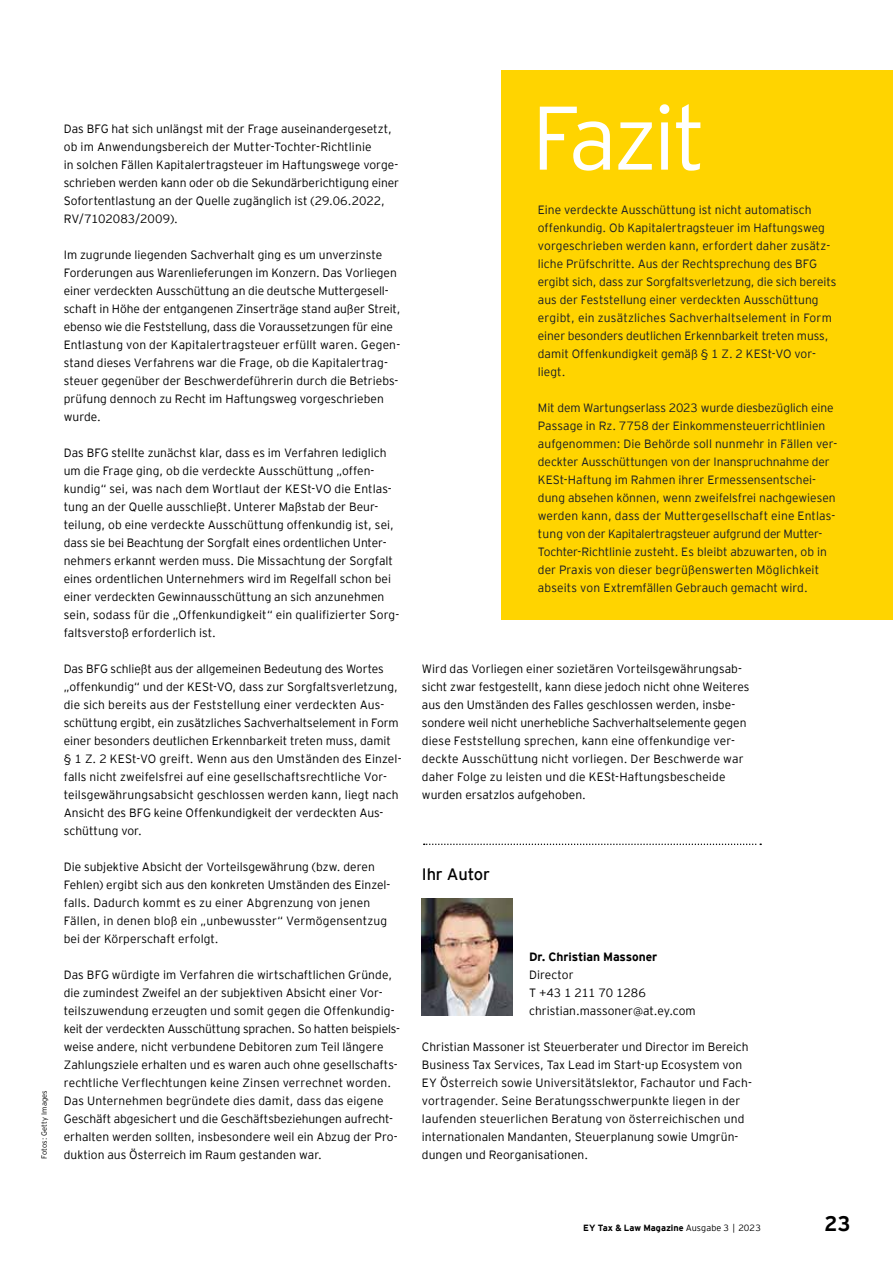
<style>
.page{position:relative;width:893px;height:1263px;background:#fff}
.page>*{position:absolute;margin:0;border:0;box-sizing:border-box;transform-origin:0 0}
.t1{font:300 90px "EY Interstate";letter-spacing:-.045em;color:#fff}
.t2{font:700 21px "EY Interstate";color:#000}
.t3{font:16.5px "EY Interstate";letter-spacing:-.01em;color:#000}
.t4{font:300 12px/18px "EY Interstate";letter-spacing:.005em;color:#000}
.t5{font:300 12px/18px "EY Interstate";color:#161b28}
.t6{font:700 12px "EY Interstate";letter-spacing:-.01em;color:#000}
.t7{font:700 9px "EY Interstate";letter-spacing:.005em;color:#000}
.t8{font:300 7.5px "EY Interstate";letter-spacing:.01em;color:#000}
.s1{font-weight:300}
</style>
<div class="page">
<div style="left:502px;top:70px;width:391px;height:549px;background:#ffd400"></div>
<svg style="left:424px;top:843px;width:337px;height:2px"></svg>
<img style="left:422px;top:898px;width:90px;height:117px">
<p class="t8" style="left:41px;top:1159px;width:70px;rotate:-90deg">Fotos: Getty Images</p>
<p class="t4" style="left:64px;top:120px;width:337px">Das BFG hat sich unlängst mit der Frage auseinandergesetzt, ob im Anwendungsbereich der Mutter-Tochter-Richtlinie<br>in solchen Fällen Kapitalertragsteuer im Haftungswege vorge&shy;schrieben werden kann oder ob die Sekundärberichtigung einer Sofortentlastung an der Quelle zugänglich ist (29.06.2022, RV/7102083/2009).</p>
<p class="t4" style="left:64px;top:246px;width:338px">Im zugrunde liegenden Sachverhalt ging es um unverzinste Forderungen aus Warenlieferungen im Konzern. Das Vorliegen einer verdeckten Ausschüttung an die deutsche Muttergesell&shy;schaft in Höhe der entgangenen Zinserträge stand außer Streit, ebenso wie die Feststellung, dass die Voraussetzungen für eine Entlastung von der Kapitalertragsteuer erfüllt waren. Gegen&shy;stand dieses Verfahrens war die Frage, ob die Kapitalertrag&shy;steuer gegenüber der Beschwerdeführerin durch die Betriebs&shy;prüfung dennoch zu Recht im Haftungsweg vorgeschrieben wurde.</p>
<p class="t4" style="left:64px;top:444px;width:337px">Das BFG stellte zunächst klar, dass es im Verfahren lediglich um die Frage ging, ob die verdeckte Ausschüttung „offen&shy;kundig“ sei, was nach dem Wortlaut der KESt-VO die Entlas&shy;tung an der Quelle ausschließt. Unterer Maßstab der Beur&shy;teilung, ob eine verdeckte Ausschüttung offenkundig ist, sei, dass sie bei Beachtung der Sorgfalt eines ordentlichen Unter&shy;nehmers erkannt werden muss. Die Missachtung der Sorgfalt eines ordentlichen Unternehmers wird im Regelfall schon bei einer verdeckten Gewinnausschüttung an sich anzunehmen sein, sodass für die „Offenkundigkeit“ ein quali昀椀zierter Sorg&shy;faltsverstoß erforderlich ist.</p>
<p class="t4" style="left:64px;top:659px;width:339px">Das BFG schließt aus der allgemeinen Bedeutung des Wortes „offenkundig“ und der KESt-VO, dass zur Sorgfaltsverletzung, die sich bereits aus der Feststellung einer verdeckten Aus&shy;schüttung ergibt, ein zusätzliches Sachverhaltselement in Form einer besonders deutlichen Erkennbarkeit treten muss, damit<br>§ 1 Z. 2 KESt-VO greift. Wenn aus den Umständen des Einzel&shy;falls nicht zweifelsfrei auf eine gesellschaftsrechtliche Vor&shy;teilsgewährungsabsicht geschlossen werden kann, liegt nach Ansicht des BFG keine Offenkundigkeit der verdeckten Aus&shy;schüttung vor.</p>
<p class="t4" style="left:64px;top:858px;width:328px">Die subjektive Absicht der Vorteilsgewährung (bzw. deren Fehlen) ergibt sich aus den konkreten Umständen des Einzel&shy;falls. Dadurch kommt es zu einer Abgrenzung von jenen Fällen, in denen bloß ein „unbewusster“ Vermögensentzug bei der Körperschaft erfolgt.</p>
<p class="t4" style="left:64px;top:966px;width:338px">Das BFG würdigte im Verfahren die wirtschaftlichen Gründe, die zumindest Zweifel an der subjektiven Absicht einer Vor&shy;teilszuwendung erzeugten und somit gegen die Offenkundig&shy;keit der verdeckten Ausschüttung sprachen. So hatten beispiels&shy;weise andere, nicht verbundene Debitoren zum Teil längere Zahlungsziele erhalten und es waren auch ohne gesellschafts&shy;rechtliche Ver昀氀echtungen keine Zinsen verrechnet worden.<br>Das Unternehmen begründete dies damit, dass das eigene Geschäft abgesichert und die Geschäftsbeziehungen aufrecht&shy;erhalten werden sollten, insbesondere weil ein Abzug der Pro&shy;duktion aus Österreich im Raum gestanden war.</p>
<h1 class="t1" style="left:531px;top:98px;width:176px">Fazit</h1>
<p class="t5" style="left:538px;top:201px;width:300px">Eine verdeckte Ausschüttung ist nicht automatisch offenkundig. Ob Kapitalertragsteuer im Haftungsweg vorgeschrieben werden kann, erfordert daher zusätz&shy;liche Prüfschritte. Aus der Rechtsprechung des BFG ergibt sich, dass zur Sorgfaltsverletzung, die sich bereits aus der Feststellung einer verdeckten Ausschüttung ergibt, ein zusätzliches Sachverhaltselement in Form einer besonders deutlichen Erkennbarkeit treten muss, damit Offenkundigkeit gemäß § 1 Z. 2 KESt-VO vor&shy;liegt.</p>
<p class="t5" style="left:538px;top:399px;width:301px">Mit dem Wartungserlass 2023 wurde diesbezüglich eine Passage in Rz. 7758 der Einkommensteuerrichtlinien aufgenommen: Die Behörde soll nunmehr in Fällen ver&shy;deckter Ausschüttungen von der Inanspruchnahme der KESt-Haftung im Rahmen ihrer Ermessensentschei&shy;dung absehen können, wenn zweifelsfrei nachgewiesen werden kann, dass der Muttergesellschaft eine Entlas&shy;tung von der Kapitalertragsteuer aufgrund der Mutter-Tochter-Richtlinie zusteht. Es bleibt abzuwarten, ob in der Praxis von dieser begrüßenswerten Möglichkeit abseits von Extremfällen Gebrauch gemacht wird.</p>
<p class="t4" style="left:422px;top:660px;width:329px">Wird das Vorliegen einer sozietären Vorteilsgewährungsab&shy;sicht zwar festgestellt, kann diese jedoch nicht ohne Weiteres aus den Umständen des Falles geschlossen werden, insbe&shy;sondere weil nicht unerhebliche Sachverhaltselemente gegen diese Feststellung sprechen, kann eine offenkundige ver - deckte Ausschüttung nicht vorliegen. Der Beschwerde war daher Folge zu leisten und die KESt-Haftungsbescheide wurden ersatzlos aufgehoben.</p>
<h3 class="t3" style="left:422px;top:867px;width:70px">Ihr Autor</h3>
<p class="t6" style="left:529px;top:952px;width:130px">Dr. Christian Massoner</p>
<p class="t4" style="left:529px;top:966px;width:168px">Director<br>T +43 1 211 70 1286 christian.massoner@at.ey.com</p>
<p class="t4" style="left:422px;top:1038px;width:331px">Christian Massoner ist Steuerberater und Director im Bereich Business Tax Services, Tax Lead im Start-up Ecosystem von EY Österreich sowie Universitätslektor, Fachautor und Fach&shy;vortragender. Seine Beratungsschwerpunkte liegen in der laufenden steuerlichen Beratung von österreichischen und internationalen Mandanten, Steuerplanung sowie Umgrün&shy;dungen und Reorganisationen.</p>
<p class="t7" style="left:583px;top:1224px;width:179px">EY Tax &amp; Law Magazine <span class="s1">Ausgabe 3 | 2023</span></p>
<h2 class="t2" style="left:825px;top:1214px;width:27px">23</h2>
</div>
